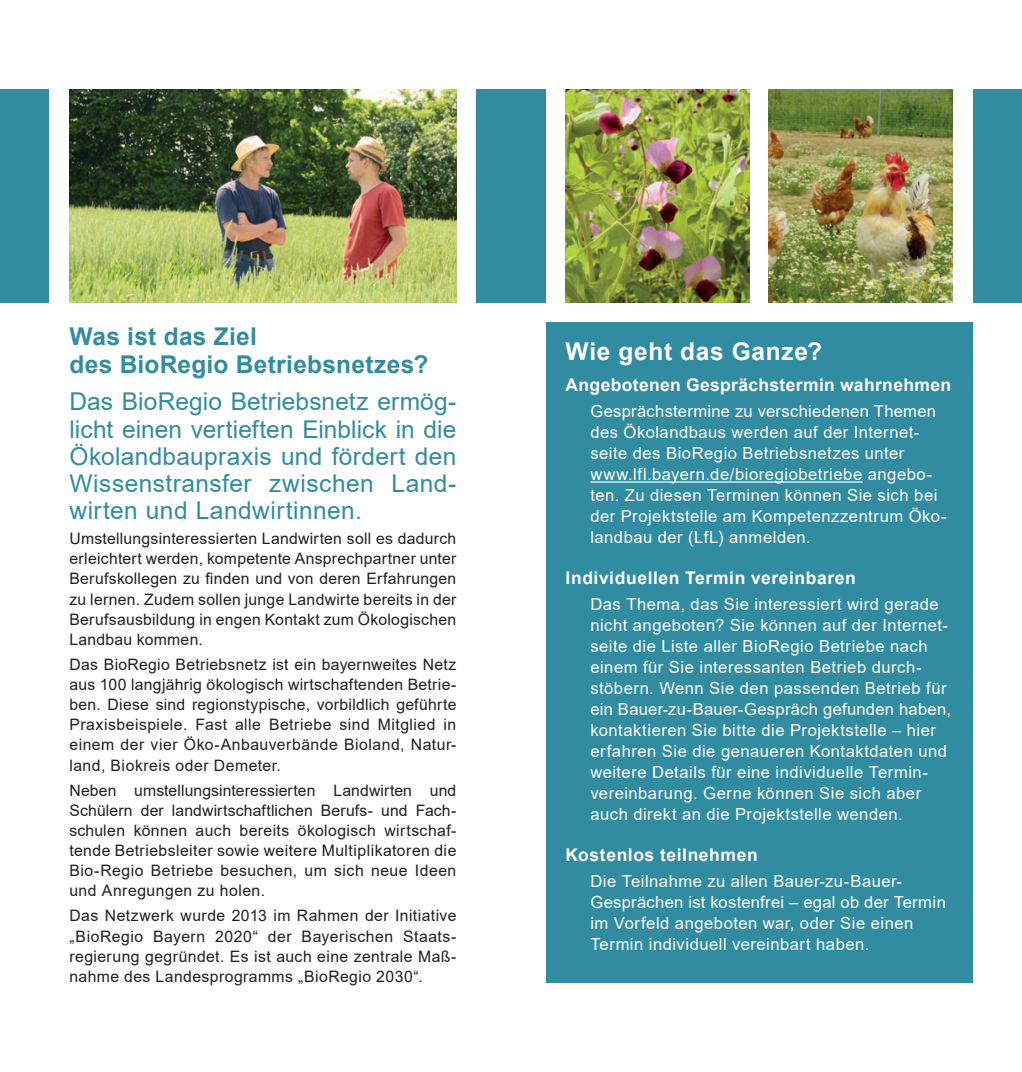
<style>
.page{position:relative;width:1022px;height:1072px;background:#fff}
.page>*{position:absolute;margin:0;border:0;box-sizing:border-box;transform-origin:0 0}
.Einleitung{font:24.5px/27.1px "Arial";letter-spacing:.02em;color:#318ca1;text-align:justify}
.Überschrift_1{font:700 24.5px/28px "Arial";letter-spacing:.01em;color:#318ca1}
.Betriebsspiegel_Über{font:700 24.5px "Arial";letter-spacing:.03em;color:#fff}
.Betriebsspiegel_Über-2{font:700 17.5px "Arial";letter-spacing:.03em;color:#fff}
.Betriebsspiegel_Text{font:16.62px/21px "Arial";letter-spacing:.03em;color:#fff}
.Text_Block{font:15.75px/20.1px "Arial";letter-spacing:.03em;color:#231f20;text-align:justify}
</style>
<div class="page">
<div style="left:511px;top:89px;width:511px;height:214px;background:#318ca1"></div>
<div style="left:546px;top:84px;width:426px;height:224px;background:#fff"></div>
<div style="left:0;top:89px;width:511px;height:214px;background:#318ca1"></div>
<div style="left:50px;top:84px;width:426px;height:224px;background:#fff"></div>
<img style="left:69px;top:89px;width:387px;height:214px">
<div style="left:546px;top:322px;width:426px;height:660px;background:#318ca1"></div>
<hr style="left:590px;top:481px;width:273px;height:1px;background:#fff">
<img style="left:566px;top:89px;width:183px;height:214px">
<img style="left:769px;top:89px;width:183px;height:214px">
<h1 class="Überschrift_1" style="left:69px;top:323px;width:360px">Was ist das Ziel<br>des BioRegio Betriebsnetzes?</h1>
<p class="Einleitung" style="left:69px;top:388px;width:388px">Das BioRegio Betriebsnetz ermög&shy;licht einen vertieften Einblick in die Ökolandbaupraxis und fördert den Wissenstransfer zwischen Land&shy;wirten und Landwirtinnen.</p>
<p class="Text_Block" style="left:69px;top:528px;width:388px">Umstellungsinteressierten Landwirten soll es dadurch erleichtert werden, kompetente Ansprechpartner unter Berufskollegen zu finden und von deren Erfahrungen zu lernen. Zudem sollen junge Landwirte bereits in der Berufsausbildung in engen Kontakt zum Ökologischen Landbau kommen.</p>
<p class="Text_Block" style="left:69px;top:654px;width:388px">Das BioRegio Betriebsnetz ist ein bayernweites Netz aus 100 langjährig ökologisch wirtschaftenden Betrie&shy;ben. Diese sind regionstypische, vorbildlich geführte Praxisbeispiele. Fast alle Betriebe sind Mitglied in einem der vier Öko-Anbauverbände Bioland, Natur&shy;land, Biokreis oder Demeter.</p>
<p class="Text_Block" style="left:69px;top:780px;width:388px">Neben umstellungsinteressierten Landwirten und Schülern der landwirtschaftlichen Berufs- und Fach&shy;schulen können auch bereits ökologisch wirtschaf&shy;tende Betriebsleiter sowie weitere Multiplikatoren die Bio-Regio Betriebe besuchen, um sich neue Ideen und Anregungen zu holen.</p>
<p class="Text_Block" style="left:69px;top:905px;width:388px">Das Netzwerk wurde 2013 im Rahmen der Initiative „BioRegio Bayern 2020“ der Bayerischen Staats&shy;regierung gegründet. Es ist auch eine zentrale Maß&shy;nahme des Landesprogramms „BioRegio 2030“.</p>
<h1 class="Betriebsspiegel_Über" style="left:566px;top:334px;width:258px">Wie geht das Ganze?</h1>
<h1 class="Betriebsspiegel_Über-2" style="left:566px;top:373px;width:387px">Angebotenen Gesprächstermin wahrnehmen</h1>
<p class="Betriebsspiegel_Text" style="left:590px;top:401px;width:358px">Gesprächstermine zu verschiedenen Themen des Ökolandbaus werden auf der Internet&shy;seite des BioRegio Betriebsnetzes unter www.lfl.bayern.de/bioregiobetriebe angebo&shy;ten. Zu diesen Terminen können Sie sich bei der Projektstelle am Kompetenzzentrum Öko&shy;landbau der (LfL) anmelden.</p>
<h1 class="Betriebsspiegel_Über-2" style="left:566px;top:565px;width:292px">Individuellen Termin vereinbaren</h1>
<p class="Betriebsspiegel_Text" style="left:590px;top:593px;width:362px">Das Thema, das Sie interessiert wird gerade nicht angeboten? Sie können auf der Internet&shy;seite die Liste aller BioRegio Betriebe nach einem für Sie interessanten Betrieb durch&shy;stöbern. Wenn Sie den passenden Betrieb für ein Bauer-zu-Bauer-Gespräch gefunden haben, kontaktieren Sie bitte die Projektstelle – hier erfahren Sie die genaueren Kontaktdaten und weitere Details für eine individuelle Termin&shy;vereinbarung. Gerne können Sie sich aber auch direkt an die Projektstelle wenden.</p>
<h1 class="Betriebsspiegel_Über-2" style="left:566px;top:842px;width:194px">Kostenlos teilnehmen</h1>
<p class="Betriebsspiegel_Text" style="left:590px;top:870px;width:357px">Die Teilnahme zu allen Bauer-zu-Bauer-Gesprächen ist kostenfrei – egal ob der Termin im Vorfeld angeboten war, oder Sie einen Termin individuell vereinbart haben.</p>
</div>
